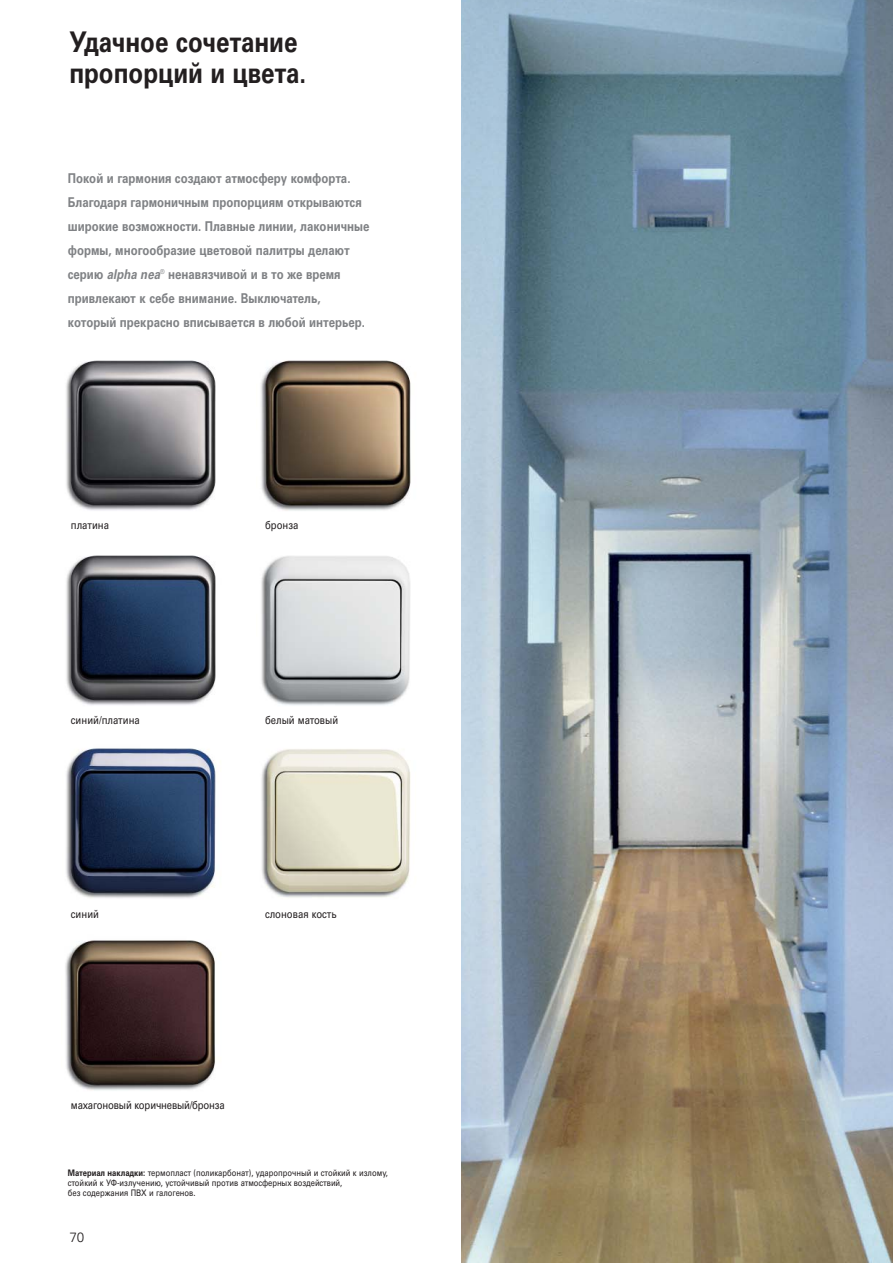
<style>
.page{position:relative;width:893px;height:1263px;background:#fff}
.page>*{position:absolute;margin:0;border:0;box-sizing:border-box;transform-origin:0 0}
.t1{font:700 28.5px/31.5px "Univers Cyr";color:#231f20;scale:.85 1}
.t2{font:700 13.5px/23.9px "Univers Cyr";color:#808285;scale:.85 1}
.t3{font:300 13.5px "Univers";color:#231f20}
.t4{font:11.25px "Univers Cyr";color:#231f20;scale:.85 1}
.t5{font:9px/10.1px "Univers Cyr";color:#231f20;scale:.85 1}
.s1{font-style:italic}
.s2{font-weight:400}
.s3{font-weight:700}
</style>
<div class="page">
<img style="left:461px;top:0;width:431px;height:1263px">
<img style="left:66px;top:360px;width:150px;height:151px">
<img style="left:260px;top:360px;width:151px;height:151px">
<img style="left:66px;top:555px;width:150px;height:150px">
<img style="left:261px;top:556px;width:149px;height:150px">
<img style="left:66px;top:748px;width:150px;height:151px">
<img style="left:261px;top:749px;width:150px;height:149px">
<img style="left:65px;top:940px;width:150px;height:151px">
<h1 class="t1" style="left:69px;top:28px;width:280px">Удачное сочетание пропорций и цвета.</h1>
<p class="t2" style="left:68px;top:167px;width:356px">Покой и гармония создают атмосферу комфорта.<br>Благодаря гармоничным пропорциям открываются широкие возможности. Плавные линии, лаконичные формы, многообразие цветовой палитры делают серию <span class="s1">alpha nea</span><span class="s2">®</span> ненавязчивой и в то же время привлекают к себе внимание. Выключатель, который прекрасно вписывается в любой интерьер.</p>
<p class="t4" style="left:71px;top:521px;width:46px">платина</p>
<p class="t4" style="left:71px;top:716px;width:83px">синий/платина</p>
<p class="t4" style="left:265px;top:521px;width:41px">бронза</p>
<p class="t4" style="left:265px;top:716px;width:88px">белый матовый</p>
<p class="t4" style="left:71px;top:909px;width:35px">синий</p>
<p class="t4" style="left:265px;top:909px;width:86px">слоновая кость</p>
<p class="t4" style="left:71px;top:1101px;width:183px">махагоновый коричневый/бронза</p>
<p class="t5" style="left:68px;top:1168px;width:378px"><span class="s3">Материал накладки:</span> термопласт (поликарбонат), ударопрочный и стойкий к излому, стойкий к УФ-излучению, устойчивый против атмосферных воздействий,<br>без содержания ПВХ и галогенов.</p>
<p class="t3" style="left:69px;top:1232px;width:17px">70</p>
</div>
